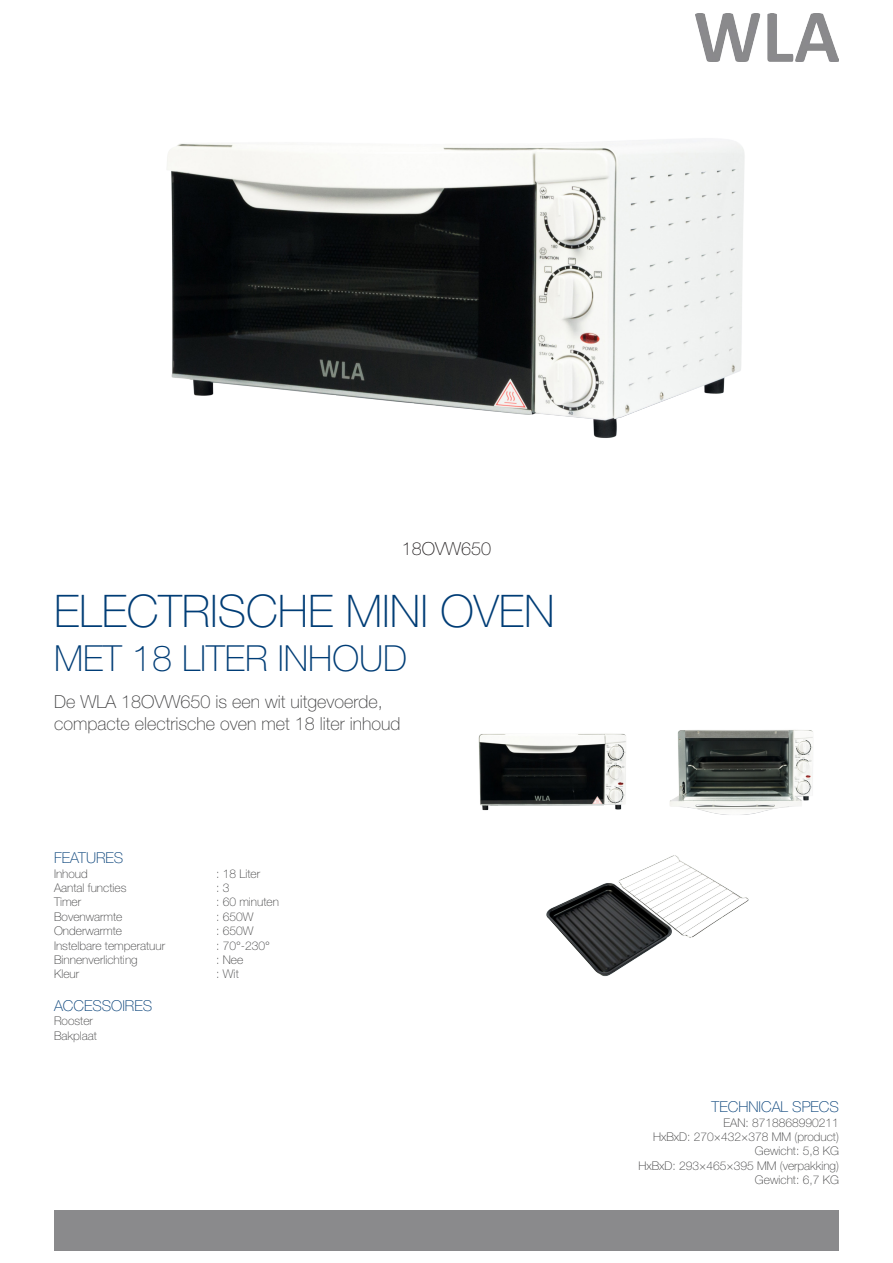
<style>
.page{position:relative;width:893px;height:1263px;background:#fff}
.page>*{position:absolute;margin:0;border:0;box-sizing:border-box;transform-origin:0 0}
.t1{font:100 45px "Helvetica Neue LT Std";color:#003d76}
.t2{font:100 36px "Helvetica Neue LT Std";color:#003d76}
.t3{font:100 18px "Helvetica Neue LT Std";color:#3e3e3f}
.t4{font:100 18px "Helvetica Neue LT Std";color:#231f20}
.t5{font:100 15px "Helvetica Neue LT Std";color:#003d76}
.t6{font:100 12px "Helvetica Neue LT Std";color:#3e3e3f}
</style>
<div class="page">
<img style="left:696px;top:14px;width:143px;height:48px">
<img style="left:167px;top:138px;width:578px;height:300px">
<div style="left:55px;top:1210px;width:784px;height:40px;background:#8a8a8c"></div>
<img style="left:478px;top:733px;width:148px;height:78px">
<img style="left:670px;top:730px;width:143px;height:85px">
<img style="left:546px;top:855px;width:203px;height:122px">
<p class="t4" style="left:402px;top:539px;width:91px">18OVW650</p>
<p class="t1" style="left:54px;top:586px;width:502px">ELECTRISCHE MINI OVEN</p>
<p class="t2" style="left:54px;top:637px;width:355px">MET 18 LITER INHOUD</p>
<p class="t3" style="left:54px;top:691px;width:330px">De WLA 18OVW650 is een wit uitgevoerde,</p>
<p class="t3" style="left:54px;top:713px;width:348px">compacte electrische oven met 18 liter inhoud</p>
<p class="t5" style="left:54px;top:849px;width:71px">FEATURES</p>
<p class="t6" style="left:54px;top:866px;width:35px">Inhoud</p>
<p class="t6" style="left:216px;top:866px;width:46px">: 18 Liter</p>
<p class="t6" style="left:54px;top:881px;width:74px">Aantal functies</p>
<p class="t6" style="left:216px;top:881px;width:15px">: 3</p>
<p class="t6" style="left:54px;top:895px;width:29px">Timer</p>
<p class="t6" style="left:216px;top:895px;width:64px">: 60 minuten</p>
<p class="t6" style="left:54px;top:910px;width:70px">Bovenwarmte</p>
<p class="t6" style="left:216px;top:910px;width:39px">: 650W</p>
<p class="t6" style="left:54px;top:924px;width:70px">Onderwarmte</p>
<p class="t6" style="left:216px;top:924px;width:39px">: 650W</p>
<p class="t6" style="left:54px;top:938px;width:112px">Instelbare temperatuur</p>
<p class="t6" style="left:216px;top:938px;width:55px">: 70°-230°</p>
<p class="t6" style="left:54px;top:953px;width:85px">Binnenverlichting</p>
<p class="t6" style="left:216px;top:953px;width:29px">: Nee</p>
<p class="t6" style="left:54px;top:967px;width:27px">Kleur</p>
<p class="t6" style="left:216px;top:967px;width:24px">: Wit</p>
<p class="t5" style="left:54px;top:997px;width:100px">ACCESSOIRES</p>
<p class="t6" style="left:54px;top:1014px;width:40px">Rooster</p>
<p class="t6" style="left:54px;top:1028px;width:44px">Bakplaat</p>
<p class="t5" style="left:712px;top:1098px;width:129px">TECHNICAL SPECS</p>
<p class="t6" style="left:724px;top:1115px;width:117px">EAN: 8718868990211</p>
<p class="t6" style="left:653px;top:1130px;width:187px">HxBxD: 270×432×378 MM (product)</p>
<p class="t6" style="left:755px;top:1144px;width:86px">Gewicht: 5,8 KG</p>
<p class="t6" style="left:638px;top:1158px;width:202px">HxBxD: 293×465×395 MM (verpakking)</p>
<p class="t6" style="left:755px;top:1173px;width:86px">Gewicht: 6,7 KG</p>
</div>
